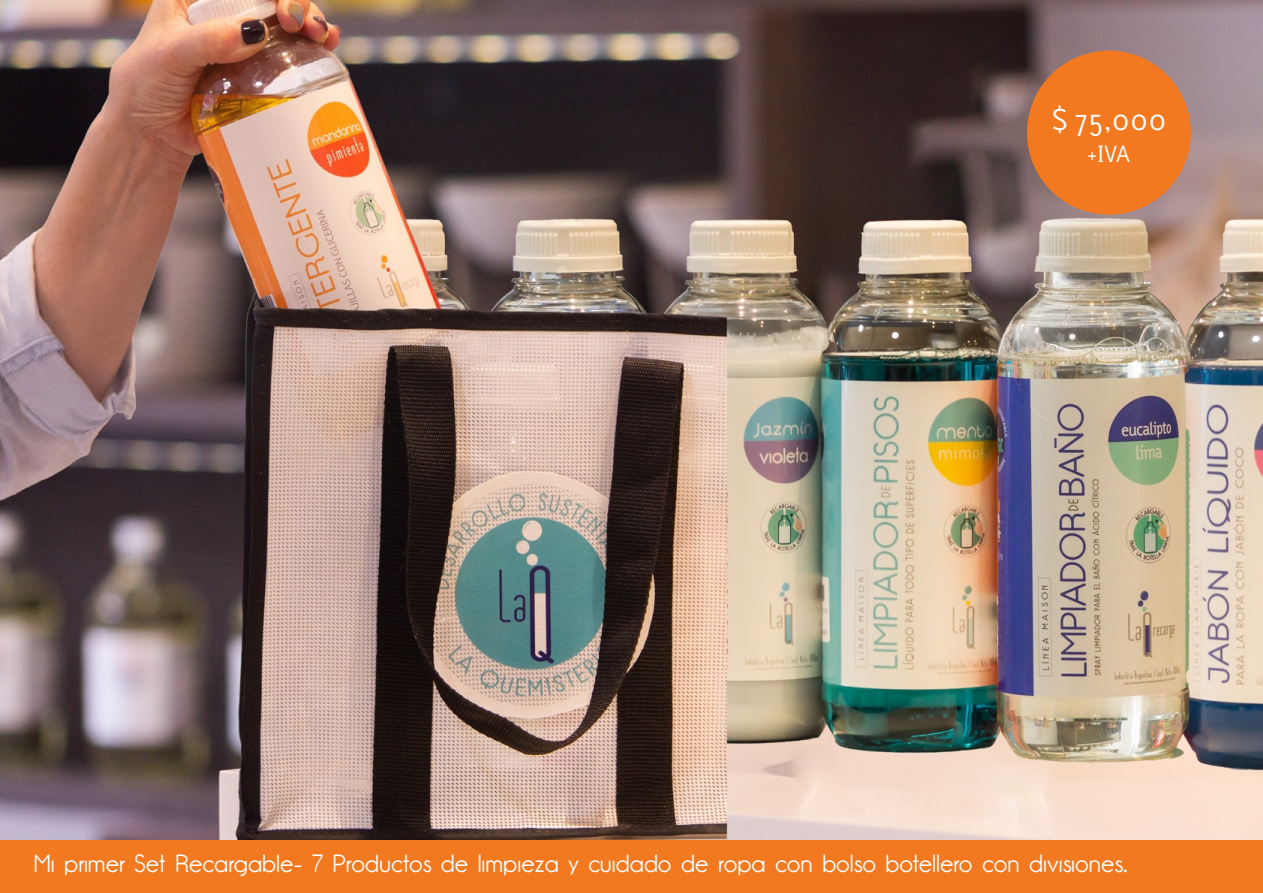
<style>
.page{position:relative;width:1263px;height:893px;background:#fff}
.page>*{position:absolute;margin:0;border:0;box-sizing:border-box;transform-origin:0 0}
.t1{font:27px "Lacuna";color:#fff}
.t2{font:24px "Gardens C";color:#fff}
.t3{font:21px "Lacuna";color:#fff}
</style>
<div class="page">
<img style="left:0;top:0;width:1263px;height:841px">
<div style="left:0;top:841px;width:1263px;height:52px;background:#f37920"></div>
<div style="left:1027px;top:51px;width:164px;height:164px;background:#f37920;border-radius:50%"></div>
<p class="t1" style="left:1051px;top:103px;width:116px">$ 75,000</p>
<p class="t3" style="left:1087px;top:142px;width:45px">+IVA</p>
<p class="t2" style="left:34px;top:850px;width:1096px">Mi primer Set Recargable- 7 Productos de limpieza y cuidado de ropa con bolso botellero con divisiones.</p>
</div>
